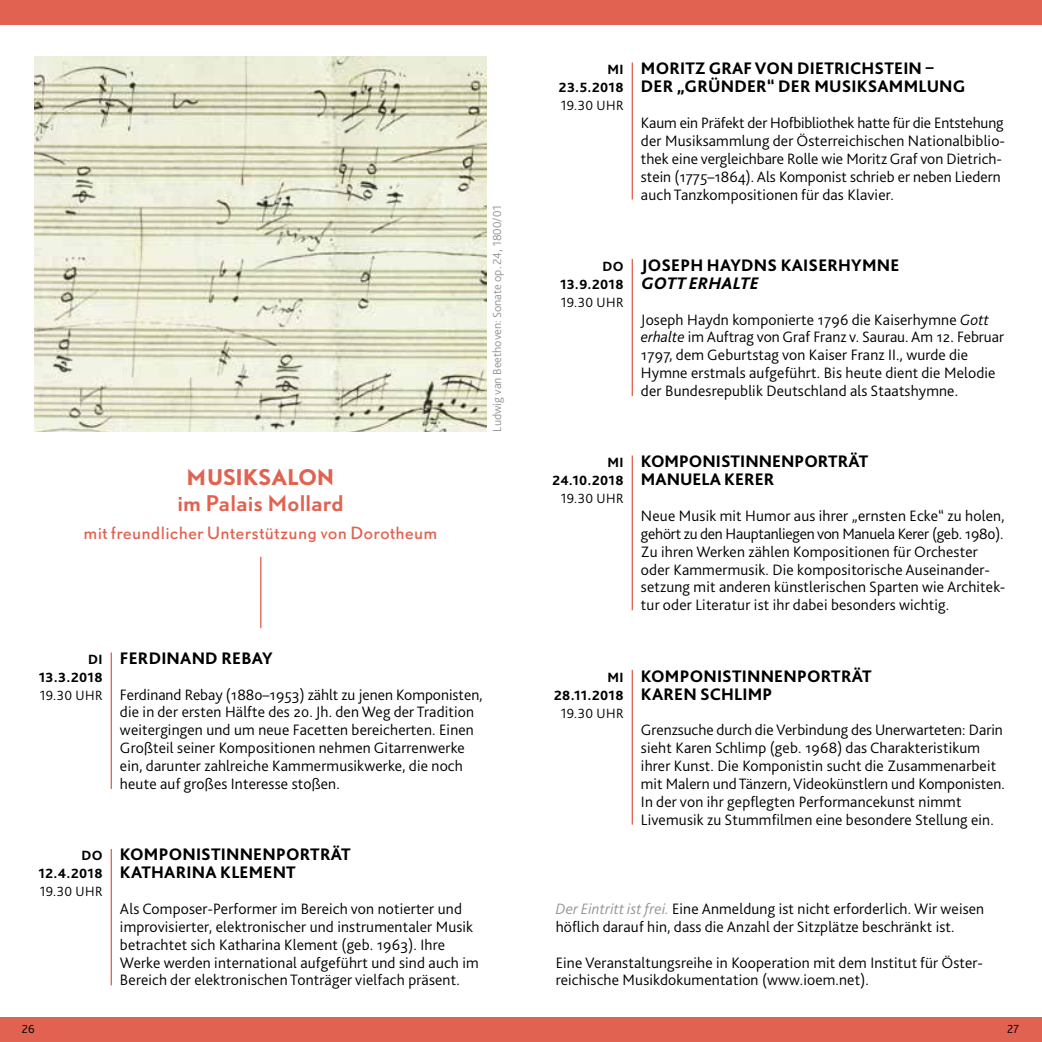
<style>
.page{position:relative;width:1042px;height:1042px;background:#fff}
.page>*{position:absolute;margin:0;border:0;box-sizing:border-box;transform-origin:0 0}
.t1{font:500 20.12px "DTL Nobel TOT";letter-spacing:.015em;color:#e26251}
.t2{font:700 20.12px "DTL Nobel TOT";letter-spacing:.02em;color:#e26251}
.t3{font:800 17.5px/17.8px "Bliss 2";letter-spacing:.01em;color:#000}
.t4{font:italic 800 17.5px "Bliss 2";letter-spacing:.01em;color:#000}
.t5{font:300 15.75px/17.8px "Bliss 2";letter-spacing:.01em;color:#000}
.t6{font:15.75px "DTL Nobel TOT";letter-spacing:.03em;color:#e26251}
.t7{font:800 14px/17.8px "Bliss 2";letter-spacing:.025em;color:#000;text-align:right}
.t8{font:300 14px "Bliss 2";letter-spacing:.02em;color:#000}
.t9{font:300 12.25px "Bliss 2";color:#939598}
.t10{font:300 12.25px "Bliss 2";color:#000}
.s1{font-style:italic}
.s2{font-style:italic;color:#939598}
</style>
<div class="page">
<img style="left:35px;top:57px;width:451px;height:375px">
<div style="left:0;top:1017px;width:1042px;height:25px;background:#e26251"></div>
<div style="left:0;top:0;width:1042px;height:25px;background:#e26251"></div>
<hr style="left:631px;top:63px;width:2px;height:136px;background:#e26251">
<hr style="left:631px;top:259px;width:2px;height:137px;background:#e26251">
<hr style="left:631px;top:455px;width:2px;height:155px;background:#e26251">
<hr style="left:631px;top:670px;width:2px;height:154px;background:#e26251">
<hr style="left:111px;top:652px;width:1px;height:137px;background:#e26251">
<hr style="left:111px;top:849px;width:1px;height:136px;background:#e26251">
<hr style="left:260px;top:557px;width:1px;height:71px;background:#e26251">
<p class="t2" style="left:187px;top:462px;width:148px">MUSIKSALON</p>
<p class="t1" style="left:177px;top:489px;width:168px">im Palais Mollard</p>
<p class="t6" style="left:84px;top:522px;width:355px">mit freundlicher Unterstützung von Dorotheum</p>
<p class="t9" style="left:489px;top:432px;width:229px;rotate:-90deg">Ludwig van Beethoven: Sonate op.24, 1800/01</p>
<p class="t7" style="left:39px;top:650px;width:65px">DI<br>13.3.2018</p>
<p class="t8" style="left:40px;top:686px;width:64px">19.30 UHR</p>
<p class="t3" style="left:120px;top:649px;width:154px">FERDINAND REBAY</p>
<p class="t5" style="left:120px;top:685px;width:364px">Ferdinand Rebay (1880–1953) zählt zu jenen Komponisten, die in der ersten Hälfte des 20. Jh. den Weg der Tradition weitergingen und um neue Facetten bereicherten. Einen Großteil seiner Kompositionen nehmen Gitarrenwerke ein, darunter zahlreiche Kammermusikwerke, die noch heute auf großes Interesse stoßen.</p>
<p class="t7" style="left:39px;top:847px;width:65px">DO<br>12.4.2018</p>
<p class="t8" style="left:40px;top:883px;width:64px">19.30 UHR</p>
<p class="t3" style="left:120px;top:845px;width:232px">KOMPONISTINNENPORTRÄT<br>KATHARINA KLEMENT</p>
<p class="t5" style="left:120px;top:899px;width:360px">Als Composer-Performer im Bereich von notierter und improvisierter, elektronischer und instrumentaler Musik betrachtet sich Katharina Klement (geb. 1963). Ihre Werke werden international aufgeführt und sind auch im Bereich der elektronischen Tonträger vielfach präsent.</p>
<p class="t7" style="left:559px;top:61px;width:66px">MI<br>23.5.2018</p>
<p class="t8" style="left:561px;top:97px;width:64px">19.30 UHR</p>
<p class="t3" style="left:641px;top:60px;width:326px">MORITZ GRAF VON DIETRICHSTEIN –<br>DER „GRÜNDER“ DER MUSIKSAMMLUNG</p>
<p class="t5" style="left:641px;top:113px;width:366px">Kaum ein Präfekt der Hofbibliothek hatte für die Entstehung der Musiksammlung der Österreichischen Nationalbiblio&shy;thek eine vergleichbare Rolle wie Moritz Graf von Dietrich&shy;stein (1775–1864). Als Komponist schrieb er neben Liedern auch Tanzkompositionen für das Klavier.</p>
<p class="t7" style="left:560px;top:257px;width:65px">DO<br>13.9.2018</p>
<p class="t8" style="left:561px;top:293px;width:64px">19.30 UHR</p>
<p class="t3" style="left:641px;top:256px;width:259px">JOSEPH HAYDNS KAISERHYMNE</p>
<p class="t4" style="left:641px;top:272px;width:119px">GOTT ERHALTE</p>
<p class="t5" style="left:641px;top:310px;width:365px">Joseph Haydn komponierte 1796 die Kaiserhymne <span class="s1">Gott erhalte</span> im Auftrag von Graf Franz v. Saurau. Am 12. Februar 1797, dem Geburtstag von Kaiser Franz II., wurde die Hymne erstmals aufgeführt. Bis heute dient die Melodie der Bundesrepublik Deutschland als Staatshymne.</p>
<p class="t7" style="left:552px;top:454px;width:73px">MI<br>24.10.2018</p>
<p class="t8" style="left:561px;top:490px;width:64px">19.30 UHR</p>
<p class="t3" style="left:641px;top:453px;width:229px">KOMPONISTINNENPORTRÄT<br>MANUELA KERER</p>
<p class="t5" style="left:641px;top:506px;width:366px">Neue Musik mit Humor aus ihrer „ernsten Ecke“ zu holen, gehört zu den Hauptanliegen von Manuela Kerer (geb. 1980).<br>Zu ihren Werken zählen Kompositionen für Orchester oder Kammermusik. Die kompositorische Auseinander&shy;setzung mit anderen künstlerischen Sparten wie Architek&shy;tur oder Literatur ist ihr dabei besonders wichtig.</p>
<p class="t7" style="left:554px;top:668px;width:71px">MI<br>28.11.2018</p>
<p class="t8" style="left:561px;top:704px;width:64px">19.30 UHR</p>
<p class="t3" style="left:641px;top:667px;width:232px">KOMPONISTINNENPORTRÄT<br>KAREN SCHLIMP</p>
<p class="t5" style="left:641px;top:721px;width:365px">Grenzsuche durch die Verbindung des Unerwarteten: Darin sieht Karen Schlimp (geb. 1968) das Charakteristikum ihrer Kunst. Die Komponistin sucht die Zusammenarbeit mit Malern und Tänzern, Videokünstlern und Komponisten.<br>In der von ihr gepflegten Performancekunst nimmt Livemusik zu Stummfilmen eine besondere Stellung ein.</p>
<p class="t5" style="left:556px;top:899px;width:430px"><span class="s2">Der Eintritt ist frei.</span> Eine Anmeldung ist nicht erforderlich. Wir weisen höflich darauf hin, dass die Anzahl der Sitzplätze beschränkt ist.</p>
<p class="t5" style="left:556px;top:953px;width:429px">Eine Veranstaltungsreihe in Kooperation mit dem Institut für Öster&shy;reichische Musikdokumentation (www.ioem.net).</p>
<p class="t10" style="left:22px;top:1021px;width:14px">26</p>
<p class="t10" style="left:1007px;top:1021px;width:14px">27</p>
</div>
